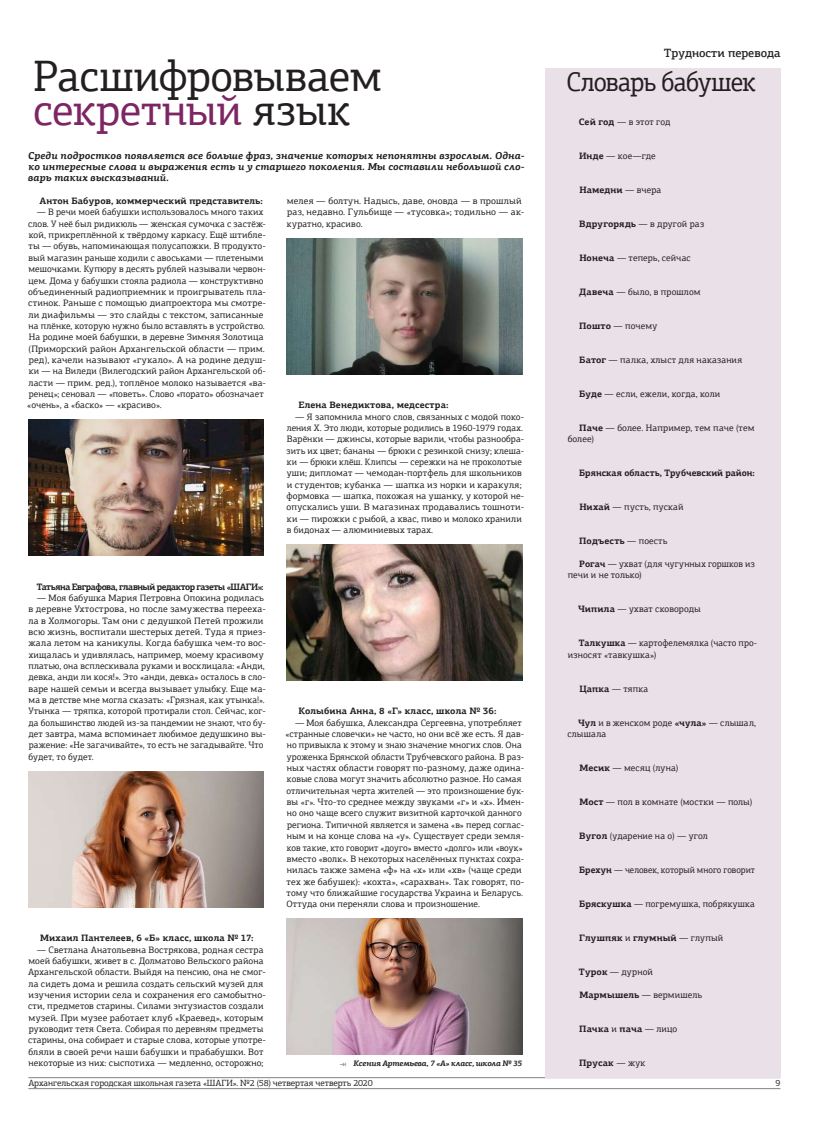
<style>
.page{position:relative;width:823px;height:1134px;background:#fff}
.page>*{position:absolute;margin:0;border:0;box-sizing:border-box;transform-origin:0 0}
.t1{font:44px/34px "PF Agora Slab Pro";letter-spacing:-.01em;color:#231f20}
.t2{font:27px "PF Agora Slab Pro";letter-spacing:-.035em;color:#231f20;scale:.95 1}
.t3{font:500 12px "PF Agora Slab Pro";color:#231f20}
.t4{font:italic 700 10px/11.3px "PF Agora Slab Pro";letter-spacing:.005em;color:#231f20;text-align:justify}
.t5{font:9.3px/11.3px "PF Agora Slab Pro";letter-spacing:.01em;color:#231f20}
.t6{font:700 9.3px "PF Agora Slab Pro";letter-spacing:.005em;color:#231f20}
.t7{font:700 9.3px "PF Agora Slab Pro";letter-spacing:-.045em;color:#231f20;scale:.95 1}
.t8{font:9.3px "PF Agora Slab Pro";letter-spacing:.01em;color:#231f20;scale:.95 1}
.t9{font:700 9.3px "PF Agora Slab Pro";letter-spacing:.005em;color:#231f20;scale:.96 1}
.t10{font:9px "PF Agora Slab Pro";color:#231f20}
.t11{font:italic 700 8px "PF Agora Slab Pro";letter-spacing:-.025em;color:#231f20}
.s1{color:#7d2663}
.s2{font-weight:500;font-style:normal;color:#808285}
.s3{font-weight:700}
.s4{font-weight:400}
</style>
<div class="page">
<hr style="left:28px;top:1088px;width:752px;height:1px;background:#808285">
<hr style="left:28px;top:1077px;width:752px;height:1px;background:#808285">
<div style="left:544px;top:68px;width:236px;height:1009px;background:#eae0e8"></div>
<img style="left:28px;top:420px;width:236px;height:136px">
<img style="left:28px;top:771px;width:236px;height:136px">
<img style="left:286px;top:238px;width:236px;height:136px">
<img style="left:286px;top:544px;width:236px;height:136px">
<img style="left:286px;top:918px;width:236px;height:136px">
<h1 class="t1" style="left:33px;top:59px;width:350px">Расшифровываем <span class="s1">секретный</span> язык</h1>
<p class="t4" style="left:28px;top:150px;width:498px">Среди подростков появляется все больше фраз, значение которых непонятны взрослым. Одна&shy;ко интересные слова и выражения есть и у старшего поколения. Мы составили небольшой сло&shy;варь таких высказываний.</p>
<p class="t6" style="left:40px;top:195px;width:225px">Антон Бабуров, коммерческий представитель:</p>
<p class="t5" style="left:27px;top:207px;width:240px;text-indent:10px">— В речи моей бабушки использовалось много таких слов. У неё был ридикюль — женская сумочка с застёж&shy;кой, прикреплённой к твёрдому каркасу. Ещё штибле&shy;ты — обувь, напоминающая полусапожки. В продукто&shy;вый магазин раньше ходили с авоськами — плетеными мешочками. Купюру в десять рублей называли червон&shy;цем. Дома у бабушки стояла радиола — конструктивно объединенный радиоприемник и проигрыватель пла&shy;стинок. Раньше с помощью диапроектора мы смотре&shy;ли диафильмы — это слайды с текстом, записанные на плёнке, которую нужно было вставлять в устройство.<br>На родине моей бабушки, в деревне Зимняя Золотица (Приморский район Архангельской области — прим. ред), качели называют «гукало». А на родине дедуш&shy;ки — на Виледи (Вилегодский район Архангельской об&shy;ласти — прим. ред.), топлёное молоко называется «ва&shy;ренец»; сеновал — «поветь». Слово «порато» обозначает «очень», а «баско» — «красиво».</p>
<p class="t5" style="left:286px;top:195px;width:239px">мелея — болтун. Надысь, даве, оновда — в прошлый раз, недавно. Гульбище — «тусовка»; тодильно — ак&shy;куратно, красиво.</p>
<p class="t6" style="left:298px;top:399px;width:152px">Елена Венедиктова, медсестра:</p>
<p class="t5" style="left:286px;top:411px;width:239px;text-indent:9px">— Я запомнила много слов, связанных с модой поко&shy;ления Х. Это люди, которые родились в 1960-1979 годах.<br>Варёнки — джинсы, которые варили, чтобы разнообра&shy;зить их цвет; бананы — брюки с резинкой снизу; клеша&shy;ки — брюки клёш. Клипсы — сережки на не проколотые уши; дипломат — чемодан-портфель для школьников и студентов; кубанка — шапка из норки и каракуля; формовка — шапка, похожая на ушанку, у которой не&shy;опускались уши. В магазинах продавались тошноти&shy;ки — пирожки с рыбой, а квас, пиво и молоко хранили в бидонах — алюминиевых тарах.</p>
<p class="t7" style="left:37px;top:581px;width:240px">Татьяна Евграфова, главный редактор газеты «ШАГИ»:</p>
<p class="t5" style="left:28px;top:592px;width:239px;text-indent:8px">— Моя бабушка Мария Петровна Опокина родилась в деревне Ухтострова, но после замужества перееха&shy;ла в Холмогоры. Там они с дедушкой Петей прожили всю жизнь, воспитали шестерых детей. Туда я приез&shy;жала летом на каникулы. Когда бабушка чем-то вос&shy;хищалась и удивлялась, например, моему красивому платью, она всплескивала руками и восклицала: «Анди, девка, анди ли кося!». Это «анди, девка» осталось в сло&shy;варе нашей семьи и всегда вызывает улыбку. Еще ма&shy;ма в детстве мне могла сказать: «Грязная, как утынка!».<br>Утынка — тряпка, которой протирали стол. Сейчас, ког&shy;да большинство людей из-за пандемии не знают, что бу&shy;дет завтра, мама вспоминает любимое дедушкино вы&shy;ражение: «Не загачивайте», то есть не загадывайте. Что будет, то будет.</p>
<p class="t6" style="left:40px;top:932px;width:215px">Михаил Пантелеев, 6 «Б» класс, школа № 17:</p>
<p class="t5" style="left:28px;top:944px;width:239px;text-indent:9px">— Светлана Анатольевна Вострякова, родная сестра моей бабушки, живет в с. Долматово Вельского района Архангельской области. Выйдя на пенсию, она не смог&shy;ла сидеть дома и решила создать сельский музей для изучения истории села и сохранения его самобытно&shy;сти, предметов старины. Силами энтузиастов создали музей. При музее работает клуб «Краевед», которым руководит тетя Света. Собирая по деревням предметы старины, она собирает и старые слова, которые употре&shy;бляли в своей речи наши бабушки и прабабушки. Вот некоторые из них: сыспотиха — медленно, осторожно;</p>
<p class="t6" style="left:298px;top:705px;width:199px">Колыбина Анна, 8 «Г» класс, школа № 36:</p>
<p class="t5" style="left:285px;top:717px;width:240px;text-indent:10px">— Моя бабушка, Александра Сергеевна, употребляет «странные словечки» не часто, но они всё же есть. Я дав&shy;но привыкла к этому и знаю значение многих слов. Она уроженка Брянской области Трубчевского района. В раз&shy;ных частях области говорят по-разному, даже одина&shy;ковые слова могут значить абсолютно разное. Но самая отличительная черта жителей — это произношение бук&shy;вы «г». Что-то среднее между звуками «г» и «х». Имен&shy;но оно чаще всего служит визитной карточкой данного региона. Типичной является и замена «в» перед соглас&shy;ным и на конце слова на «у». Существует среди земля&shy;ков такие, кто говорит «доуго» вместо «долго» или «воук» вместо «волк». В некоторых населённых пунктах сохра&shy;нилась также замена «ф» на «х» или «хв» (чаще среди тех же бабушек): «кохта», «сарахван». Так говорят, по&shy;тому что ближайшие государства Украина и Беларусь.<br>Оттуда они переняли слова и произношение.</p>
<p class="t11" style="left:339px;top:1058px;width:184px"><span class="s2">⇥</span> Ксения Артемьева, 7 «А» класс, школа № 35</p>
<p class="t3" style="left:664px;top:45px;width:118px">Трудности перевода</p>
<h2 class="t2" style="left:566px;top:65px;width:201px">Словарь бабушек</h2>
<p class="t5" style="left:578px;top:116px;width:93px"><span class="s3">Сей год</span> — в этот год</p>
<p class="t5" style="left:579px;top:150px;width:78px"><span class="s3">Инде</span> — кое—где</p>
<p class="t6" style="left:579px;top:184px;width:83px">Намедни <span class="s4">— вчера</span></p>
<p class="t5" style="left:579px;top:218px;width:126px"><span class="s3">Вдругорядь</span> — в другой раз</p>
<p class="t5" style="left:579px;top:252px;width:113px"><span class="s3">Нонеча</span> — теперь, сейчас</p>
<p class="t5" style="left:579px;top:286px;width:123px"><span class="s3">Давеча</span> — было, в прошлом</p>
<p class="t5" style="left:579px;top:320px;width:80px"><span class="s3">Пошто</span> — почему</p>
<p class="t5" style="left:579px;top:354px;width:164px"><span class="s3">Батог</span> — палка, хлыст для наказания</p>
<p class="t5" style="left:579px;top:388px;width:142px"><span class="s3">Буде</span> — если, ежели, когда, коли</p>
<p class="t5" style="left:567px;top:422px;width:188px;text-indent:12px"><span class="s3">Паче</span> — более. Например, тем паче (тем более)</p>
<p class="t9" style="left:579px;top:467px;width:184px">Брянская область, Трубчевский район:</p>
<p class="t5" style="left:579px;top:501px;width:106px"><span class="s3">Нихай</span> — пусть, пускай</p>
<p class="t6" style="left:579px;top:535px;width:90px">Подъесть <span class="s4">— поесть</span></p>
<p class="t5" style="left:567px;top:558px;width:188px;text-indent:12px"><span class="s3">Рогач</span> — ухват (для чугунных горшков из печи и не только)</p>
<p class="t5" style="left:577px;top:603px;width:124px"><span class="s3">Чипила</span> — ухват сковороды</p>
<p class="t5" style="left:567px;top:637px;width:191px;text-indent:11px"><span class="s3">Талкушка</span> — картофелемялка (часто про&shy;износят «тавкушка»)</p>
<p class="t5" style="left:579px;top:683px;width:70px"><span class="s3">Цапка</span> — тяпка</p>
<p class="t5" style="left:567px;top:717px;width:190px;text-indent:11px"><span class="s3">Чул</span> и в женском роде <span class="s3">«чула»</span> — слышал, слышала</p>
<p class="t5" style="left:579px;top:762px;width:101px"><span class="s3">Месик</span> — месяц (луна)</p>
<p class="t5" style="left:579px;top:796px;width:174px"><span class="s3">Мост</span> — пол в комнате (мостки — полы)</p>
<p class="t5" style="left:579px;top:830px;width:130px"><span class="s3">Вугол</span> (ударение на о) — угол</p>
<p class="t8" style="left:579px;top:864px;width:186px"><span class="s3">Брехун</span> — человек, который много говорит</p>
<p class="t5" style="left:579px;top:898px;width:177px"><span class="s3">Бряскушка</span> — погремушка, побрякушка</p>
<p class="t6" style="left:579px;top:932px;width:145px">Глушпяк <span class="s4">и</span> глумный <span class="s4">— глупый</span></p>
<p class="t5" style="left:578px;top:966px;width:75px"><span class="s3">Турок</span> — дурной</p>
<p class="t5" style="left:579px;top:989px;width:124px"><span class="s3">Мармышель</span> — вермишель</p>
<p class="t6" style="left:579px;top:1023px;width:99px">Пачка <span class="s4">и</span> пача <span class="s4">— лицо</span></p>
<p class="t6" style="left:579px;top:1057px;width:68px">Прусак <span class="s4">— жук</span></p>
<p class="t10" style="left:28px;top:1077px;width:345px">Архангельская городская школьная газета «ШАГИ». №2 (58) четвертая четверть 2020</p>
<p class="t10" style="left:775px;top:1077px;width:7px">9</p>
</div>
